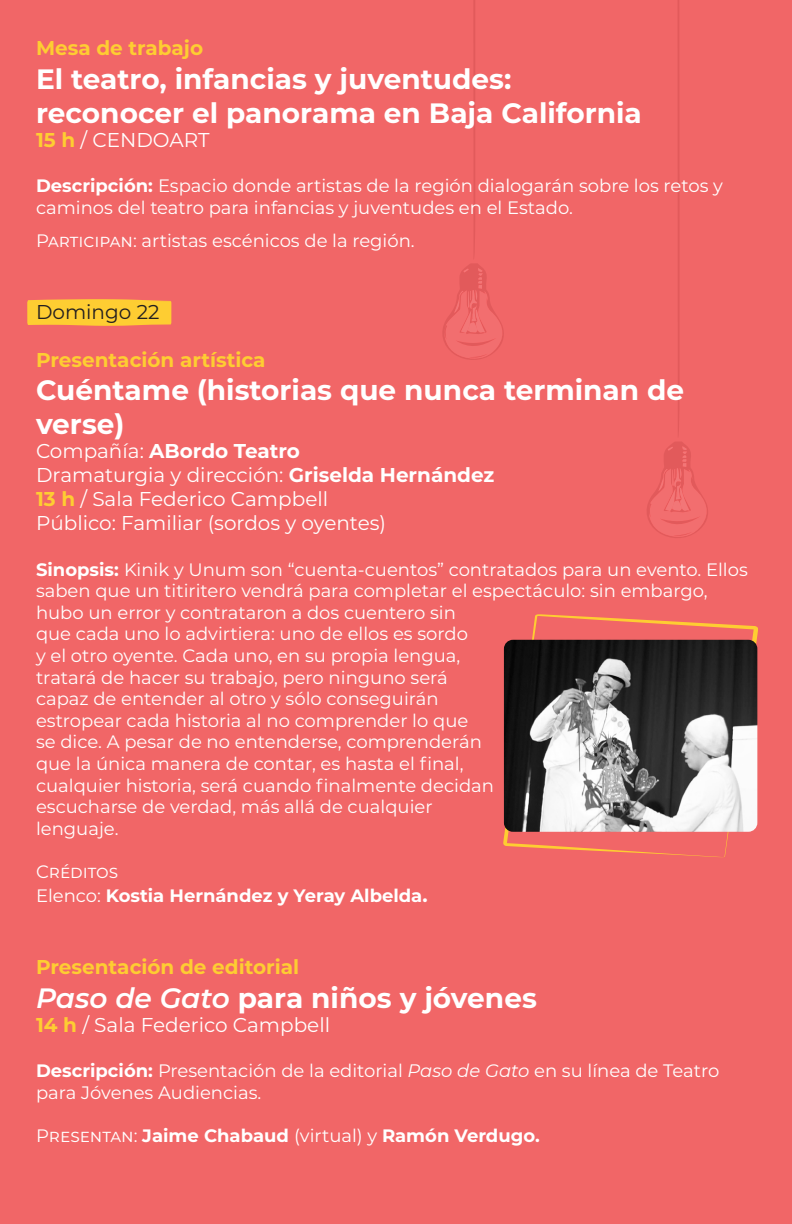
<style>
.page{position:relative;width:792px;height:1224px;background:#f16667}
.page>*{position:absolute;margin:0;border:0;box-sizing:border-box;transform-origin:0 0}
.Cuerpo{font:700 28px/33.6px "Montserrat";color:#fff}
.Cuerpo-2{font:20px "Montserrat";color:#fff}
.Cuerpo-3{font:700 20px "Montserrat";color:#fecd32}
.Cuerpo-4{font:700 20px "Montserrat";color:#fff}
.Cuerpo-5{font:20px "Montserrat";color:#231f20}
.Cuerpo-6{font:18px/21.6px "Montserrat";color:#fff}
.Cuerpo-7{font:700 18px "Montserrat";color:#fff}
.s1{font-weight:700;color:#fecd32}
.s2{font-weight:700}
.s3{font-weight:400}
.s4{font-size:20px}
.s5{font-weight:600;font-style:italic}
.s6{font-style:italic}
</style>
<div class="page">
<svg style="left:443px;top:0;width:61px;height:360px"></svg>
<svg style="left:647px;top:0;width:61px;height:538px"></svg>
<svg style="left:27px;top:299px;width:144px;height:27px;background:#fdc635"></svg>
<svg style="left:503px;top:614px;width:255px;height:244px"></svg>
<img style="left:504px;top:640px;width:253px;height:192px">
<p class="Cuerpo-3" style="left:36px;top:34px;width:169px">Mesa de trabajo</p>
<p class="Cuerpo" style="left:36px;top:61px;width:477px">El teatro, infancias y juventudes:</p>
<p class="Cuerpo" style="left:36px;top:94px;width:607px">reconocer el panorama en Baja California</p>
<p class="Cuerpo-2" style="left:36px;top:126px;width:175px"><span class="s1">15 h</span> / CENDOART</p>
<p class="Cuerpo-6" style="left:36px;top:174px;width:689px"><span class="s2">Descripción:</span> Espacio donde artistas de la región dialogarán sobre los retos y caminos del teatro para infancias y juventudes en el Estado.</p>
<p class="Cuerpo-6" style="left:36px;top:229px;width:380px">Participan: artistas escénicos de la región.</p>
<p class="Cuerpo-5" style="left:36px;top:298px;width:125px">Domingo 22</p>
<p class="Cuerpo-3" style="left:36px;top:345px;width:231px">Presentación artística</p>
<p class="Cuerpo" style="left:36px;top:372px;width:650px">Cuéntame (historias que nunca terminan de verse)</p>
<p class="Cuerpo-4" style="left:36px;top:436px;width:266px"><span class="s3">Compañía:</span> ABordo Teatro</p>
<p class="Cuerpo-2" style="left:36px;top:461px;width:460px">Dramaturgia y dirección: <span class="s2">Griselda Hernández</span></p>
<p class="Cuerpo-2" style="left:36px;top:485px;width:294px"><span class="s1">13 h</span> / Sala Federico Campbell</p>
<p class="Cuerpo-2" style="left:36px;top:509px;width:352px">Público: Familiar (sordos y oyentes)</p>
<p class="Cuerpo-6" style="left:36px;top:558px;width:713px"><span class="s2">Sinopsis:</span> Kinik y Unum son “cuenta-cuentos” contratados para un evento. Ellos saben que un titiritero vendrá para completar el espectáculo: sin embargo, hubo un error y contrataron a dos cuentero sin<br>que cada uno lo advirtiera: uno de ellos es sordo<br>y el otro oyente. Cada uno, en su propia lengua,<br>tratará de hacer su trabajo, pero ninguno será<br>capaz de entender al otro y sólo conseguirán<br>estropear cada historia al no comprender lo que<br>se dice. A pesar de no entenderse, comprenderán<br>que la única manera de contar, es hasta el final,<br>cualquier historia, será cuando finalmente decidan<br>escucharse de verdad, más allá de cualquier<br>lenguaje.</p>
<p class="Cuerpo-6" style="left:36px;top:860px;width:84px">Créditos</p>
<p class="Cuerpo-7" style="left:36px;top:883px;width:393px"><span class="s3">Elenco:</span> Kostia Hernández y Yeray Albelda<span class="s4">.</span></p>
<p class="Cuerpo-3" style="left:36px;top:952px;width:265px">Presentación de editorial</p>
<p class="Cuerpo" style="left:36px;top:979px;width:502px"><span class="s5">Paso de Gato</span> para niños y jóvenes</p>
<p class="Cuerpo-2" style="left:36px;top:1011px;width:296px"><span class="s1">14 h</span> / Sala Federico Campbell</p>
<p class="Cuerpo-6" style="left:36px;top:1059px;width:685px"><span class="s2">Descripción:</span> Presentación de la editorial <span class="s6">Paso de Gato</span> en su línea de Teatro para Jóvenes Audiencias.</p>
<p class="Cuerpo-7" style="left:36px;top:1123px;width:505px"><span class="s3">Presentan:</span> Jaime Chabaud <span class="s3">(virtual) y</span> Ramón Verdugo.</p>
</div>
